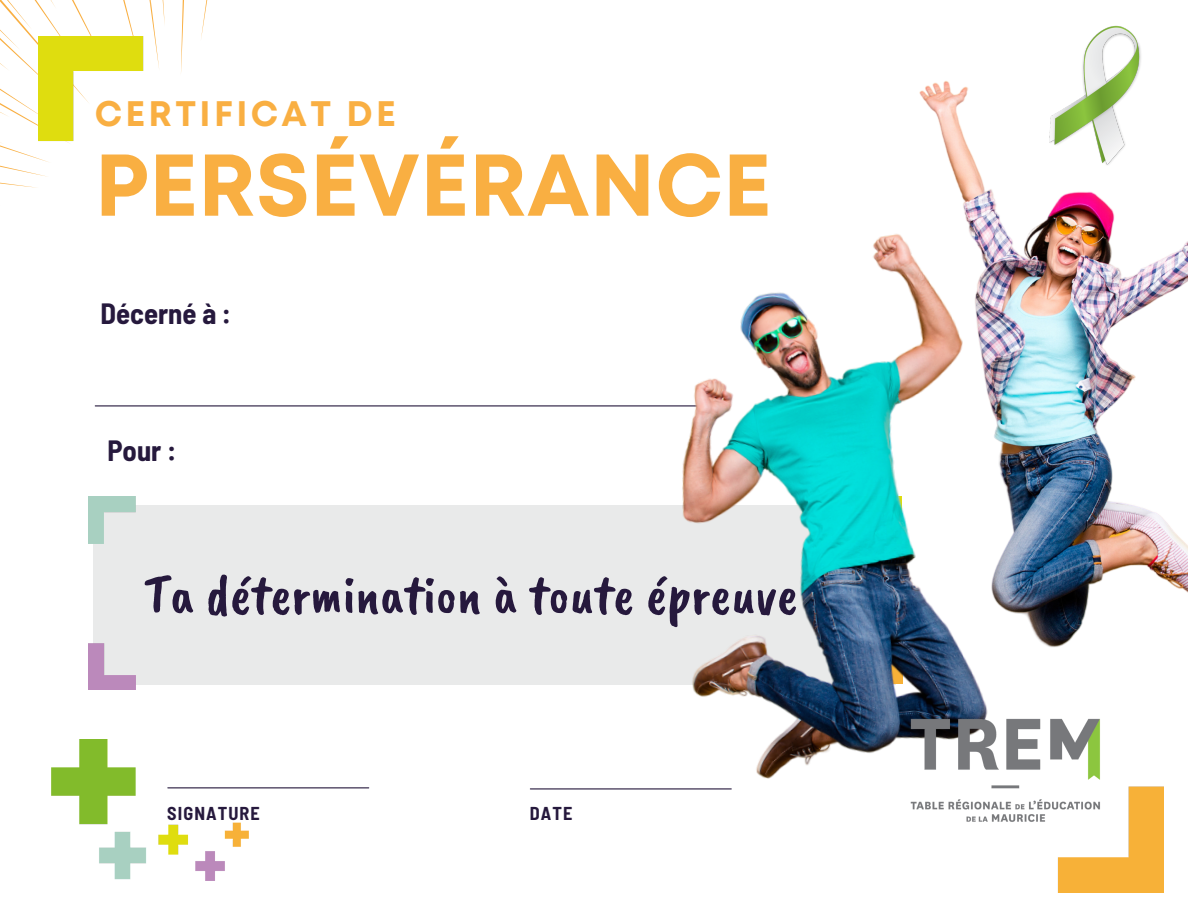
<style>
.page{position:relative;width:1188px;height:918px;background:#fff}
.page>*{position:absolute;margin:0;border:0;box-sizing:border-box;transform-origin:0 0}
.t1{font:700 87.45px "Mont";color:#f9af42}
.t2{font:55.35px "Caveat Brush";color:#26193d}
.t3{font:700 35.4px "Mont";letter-spacing:.095em;color:#f9af42}
.t4{font:700 semi-condensed 28.65px "Barlow";color:#26193d}
.t5{font:700 semi-condensed 18.15px "Barlow";letter-spacing:.06em;color:#26193d}
</style>
<div class="page">
<img style="left:1083px;top:25px;width:58px;height:35px">
<hr style="left:95px;top:405px;width:604px;height:1px;background:#26193d">
<img style="left:51px;top:740px;width:197px;height:140px">
<svg style="left:181px;top:0;width:3px;height:72px"></svg>
<svg style="left:201px;top:0;width:7px;height:39px"></svg>
<svg style="left:0;top:0;width:165px;height:188px"></svg>
<div style="left:93px;top:506px;width:802px;height:179px;background:#e9eaea"></div>
<img style="left:88px;top:643px;width:48px;height:47px">
<img style="left:88px;top:497px;width:52px;height:47px">
<img style="left:619px;top:234px;width:366px;height:556px">
<img style="left:892px;top:702px;width:208px;height:120px">
<img style="left:909px;top:60px;width:279px;height:604px">
<img style="left:39px;top:37px;width:112px;height:118px">
<img style="left:972px;top:749px;width:192px;height:144px">
<hr style="left:168px;top:787px;width:201px;height:1px;background:#26193d">
<hr style="left:530px;top:788px;width:201px;height:1px;background:#26193d">
<p class="t3" style="left:95px;top:101px;width:303px">CERTIFICAT DE</p>
<p class="t1" style="left:95px;top:152px;width:678px">PERSÉVÉRANCE</p>
<p class="t4" style="left:100px;top:295px;width:132px">Décerné à :</p>
<p class="t4" style="left:107px;top:432px;width:70px">Pour :</p>
<p class="t2" style="left:144px;top:560px;width:656px">Ta détermination à toute épreuve</p>
<p class="t5" style="left:167px;top:801px;width:94px">SIGNATURE</p>
<p class="t5" style="left:530px;top:801px;width:44px">DATE</p>
</div>
